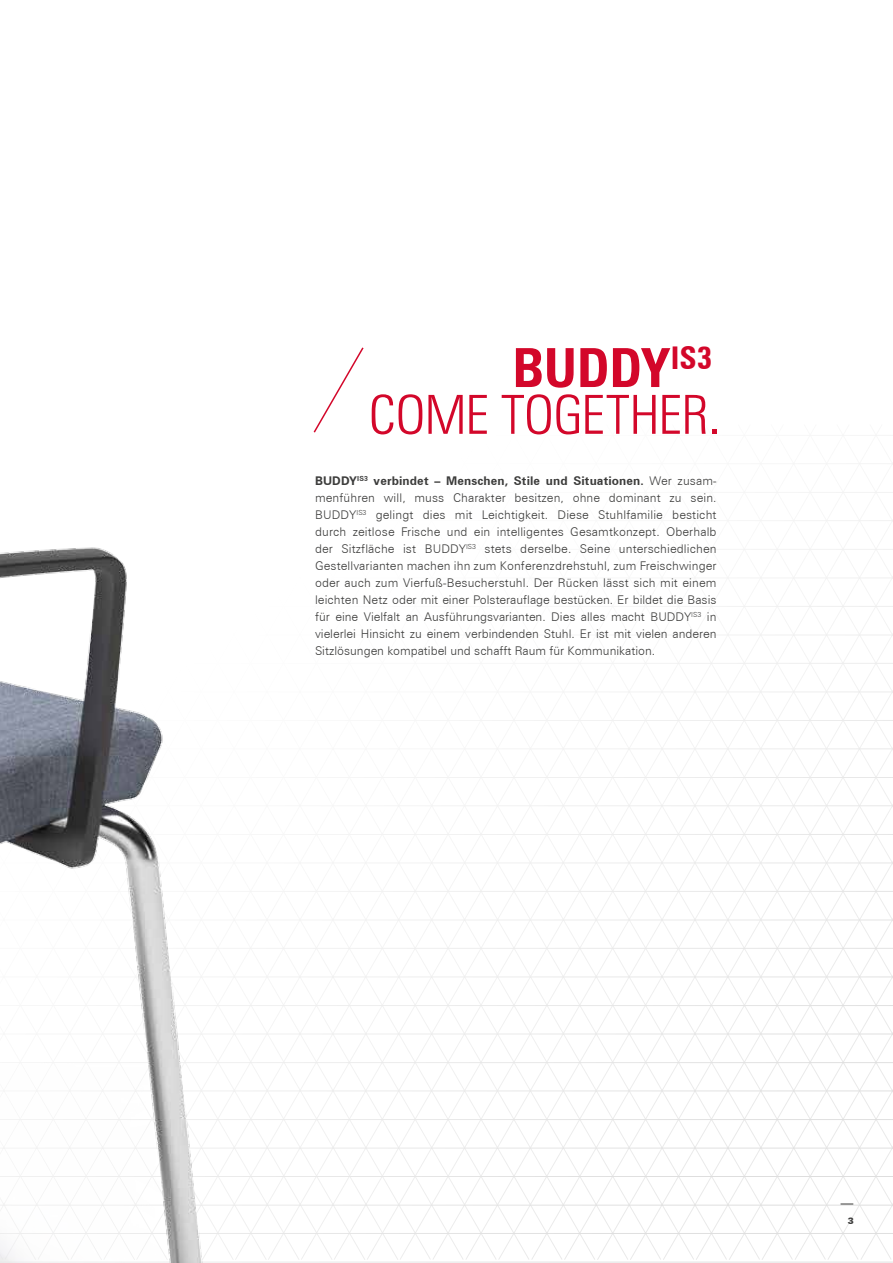
<style>
.page{position:relative;width:893px;height:1263px;background:#fff}
.page>*{position:absolute;margin:0;border:0;box-sizing:border-box;transform-origin:0 0}
.t1{font:54px "Zurich BT Light Condensed Head";letter-spacing:-.005em;color:#d3072a}
.t2{font:54px "Zurich BT Bold Condensed Head";letter-spacing:-.015em;color:#d3072a}
.t3{font:300 12px/17px "Zurich BT";color:#3c3c3b;text-align:justify}
.t4{font:900 9px "Zurich BT";color:#3c3c3b}
.s1{font-weight:700}
</style>
<div class="page">
<svg style="left:599px;top:521px;width:294px;height:739px"></svg>
<hr style="left:0;top:435px;width:893px;height:1px;background:#000">
<hr style="left:0;top:463px;width:893px;height:1px;background:#000">
<hr style="left:0;top:492px;width:893px;height:1px;background:#000">
<hr style="left:0;top:520px;width:893px;height:1px;background:#000">
<hr style="left:0;top:549px;width:893px;height:1px;background:#000">
<hr style="left:0;top:863px;width:893px;height:1px;background:#000">
<hr style="left:0;top:891px;width:893px;height:1px;background:#000">
<hr style="left:0;top:920px;width:893px;height:1px;background:#000">
<hr style="left:0;top:948px;width:893px;height:1px;background:#000">
<hr style="left:0;top:977px;width:893px;height:1px;background:#000">
<hr style="left:0;top:578px;width:893px;height:1px;background:#000">
<hr style="left:0;top:606px;width:893px;height:1px;background:#000">
<hr style="left:0;top:635px;width:893px;height:1px;background:#000">
<hr style="left:0;top:663px;width:893px;height:1px;background:#000">
<hr style="left:0;top:692px;width:893px;height:1px;background:#000">
<hr style="left:0;top:1005px;width:893px;height:1px;background:#000">
<hr style="left:0;top:1034px;width:893px;height:1px;background:#000">
<hr style="left:0;top:1062px;width:893px;height:1px;background:#000">
<hr style="left:0;top:1090px;width:893px;height:1px;background:#000">
<hr style="left:0;top:1119px;width:893px;height:1px;background:#000">
<hr style="left:0;top:720px;width:893px;height:1px;background:#000">
<hr style="left:0;top:748px;width:893px;height:1px;background:#000">
<hr style="left:0;top:777px;width:893px;height:1px;background:#000">
<hr style="left:0;top:805px;width:893px;height:1px;background:#000">
<hr style="left:0;top:834px;width:893px;height:1px;background:#000">
<hr style="left:0;top:1148px;width:893px;height:1px;background:#000">
<hr style="left:0;top:1176px;width:893px;height:1px;background:#000">
<hr style="left:0;top:1205px;width:893px;height:1px;background:#000">
<hr style="left:0;top:1233px;width:893px;height:1px;background:#000">
<hr style="left:0;top:1262px;width:893px;height:1px;background:#000">
<img style="left:0;top:435px;width:599px;height:828px">
<svg style="left:313px;top:347px;width:51px;height:86px"></svg>
<h1 class="t2" style="left:512px;top:335px;width:201px">BUDDY<sup>IS3</sup></h1>
<h1 class="t1" style="left:369px;top:382px;width:353px">COME TOGETHER.</h1>
<p class="t3" style="left:315px;top:472px;width:403px"><span class="s1">BUDDY</span><sup>IS3</sup> <span class="s1">verbindet – Menschen, Stile und Situationen.</span> Wer zusam&shy;menführen will, muss Charakter besitzen, ohne dominant zu sein.<br>BUDDY<sup>IS3</sup> gelingt dies mit Leichtigkeit. Diese Stuhlfamilie besticht durch zeitlose Frische und ein intelligentes Gesamtkonzept. Oberhalb der Sitzfläche ist BUDDY<sup>IS3</sup> stets derselbe. Seine unterschiedlichen Gestellvarianten machen ihn zum Konferenzdrehstuhl, zum Freischwinger oder auch zum Vierfuß-Besucherstuhl. Der Rücken lässt sich mit einem leichten Netz oder mit einer Polsterauflage bestücken. Er bildet die Basis für eine Vielfalt an Ausführungsvarianten. Dies alles macht BUDDY<sup>IS3</sup> in vielerlei Hinsicht zu einem verbindenden Stuhl. Er ist mit vielen anderen Sitzlösungen kompatibel und schafft Raum für Kommunikation.</p>
<p class="t4" style="left:848px;top:1215px;width:7px">3</p>
</div>
